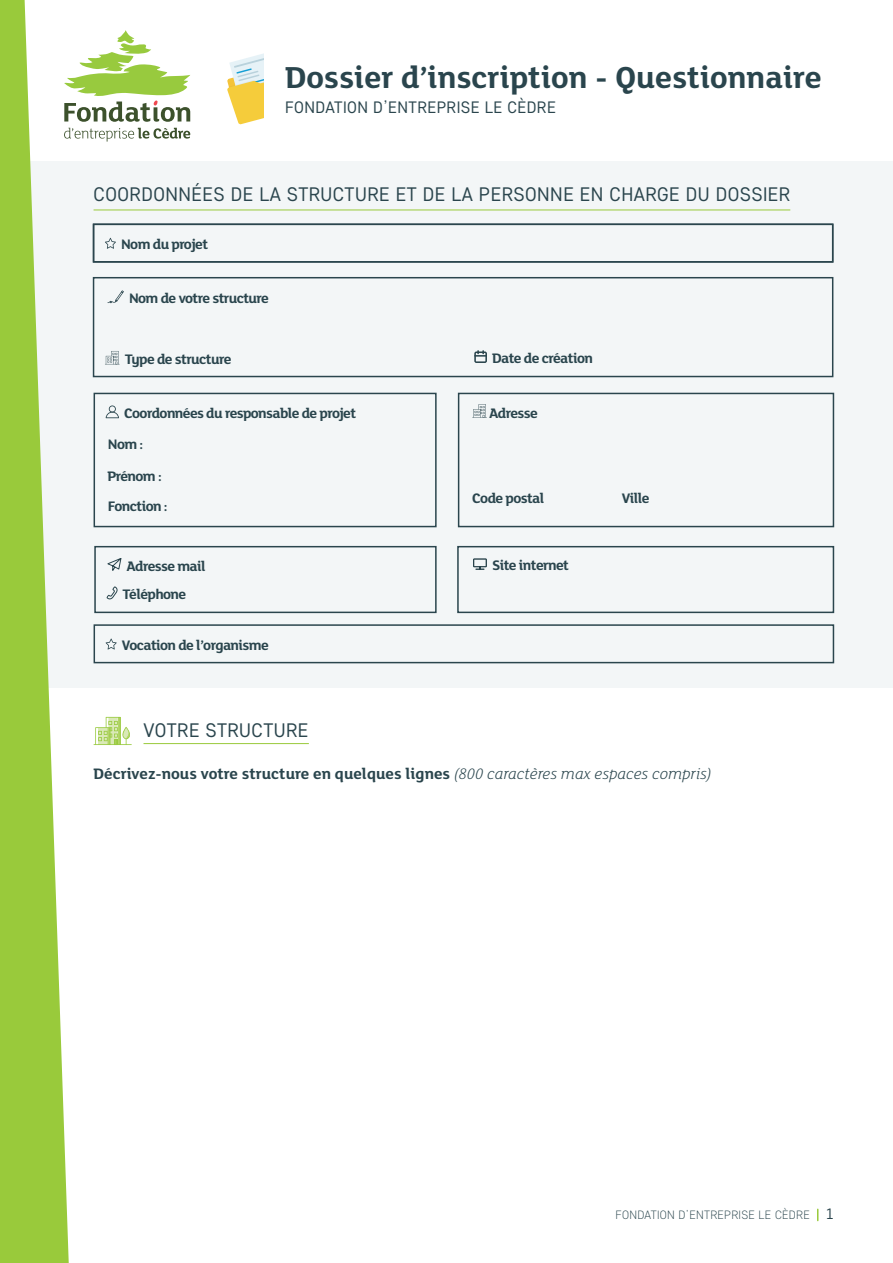
<style>
.page{position:relative;width:893px;height:1263px;background:#fff}
.page>*{position:absolute;margin:0;border:0;box-sizing:border-box;transform-origin:0 0}
.t1{font:700 33px "FS Lola";color:#2a454d}
.t2{font:19.5px "Core Sans D35";letter-spacing:.025em;color:#2a454d}
.t3{font:700 16.5px "FS Lola";color:#2a454d}
.t4{font:16.5px "Core Sans D35";letter-spacing:.025em;color:#2a454d}
.t5{font:700 15px/30.9px "FS Lola";letter-spacing:-.04em;color:#2a454d}
.t6{font:300 12px "Core Sans D25";letter-spacing:.025em;color:#2a454d}
.s1{font-weight:300;font-style:italic}
.s2{font-family:"Core Sans D35";font-weight:400;font-size:15px}
</style>
<div class="page">
<svg style="left:227px;top:53px;width:37px;height:71px"></svg>
<div style="left:0;top:162px;width:893px;height:526px;background:#f3f6f7"></div>
<svg style="left:107px;top:290px;width:17px;height:13px"></svg>
<hr style="left:94px;top:210px;width:696px;height:1px;background:#99ca3b">
<hr style="left:144px;top:743px;width:165px;height:1px;background:#99ca3b">
<svg style="left:0;top:0;width:69px;height:1263px;fill:#99ca3b"></svg>
<svg style="left:106px;top:405px;width:13px;height:13px"></svg>
<svg style="left:107px;top:558px;width:15px;height:13px"></svg>
<svg style="left:106px;top:587px;width:12px;height:13px"></svg>
<hr style="left:94px;top:744px;width:38px;height:1px;background:#98ca3e">
<svg style="left:95px;top:717px;width:36px;height:28px"></svg>
<svg style="left:473px;top:558px;width:14px;height:12px"></svg>
<svg style="left:64px;top:30px;width:127px;height:92px"></svg>
<svg style="left:64px;top:128px;width:126px;height:14px"></svg>
<svg style="left:105px;top:238px;width:11px;height:11px"></svg>
<svg style="left:105px;top:351px;width:15px;height:14px"></svg>
<svg style="left:474px;top:350px;width:13px;height:13px"></svg>
<div style="left:94px;top:546px;width:343px;height:67px;border:2px solid #2a454d"></div>
<div style="left:457px;top:546px;width:377px;height:67px;border:2px solid #2a454d"></div>
<div style="left:93px;top:277px;width:740px;height:100px;border:2px solid #2a454d"></div>
<div style="left:93px;top:224px;width:740px;height:39px;border:2px solid #2a454d"></div>
<svg style="left:106px;top:638px;width:11px;height:11px"></svg>
<div style="left:94px;top:624px;width:740px;height:39px;border:2px solid #2a454d"></div>
<div style="left:94px;top:393px;width:343px;height:134px;border:2px solid #2a454d"></div>
<div style="left:458px;top:393px;width:376px;height:134px;border:2px solid #2a454d"></div>
<svg style="left:472px;top:404px;width:15px;height:14px"></svg>
<h1 class="t1" style="left:285px;top:55px;width:538px">Dossier d’inscription - Questionnaire</h1>
<p class="t4" style="left:285px;top:97px;width:272px">FONDATION D’ENTREPRISE LE CÈDRE</p>
<h2 class="t2" style="left:94px;top:182px;width:698px">COORDONNÉES DE LA STRUCTURE ET DE LA PERSONNE EN CHARGE DU DOSSIER</h2>
<p class="t5" style="left:121px;top:228px;width:89px">Nom du projet</p>
<p class="t5" style="left:129px;top:282px;width:141px">Nom de votre structure</p>
<p class="t5" style="left:125px;top:343px;width:108px">Type de structure</p>
<p class="t5" style="left:492px;top:342px;width:102px">Date de création</p>
<p class="t5" style="left:124px;top:397px;width:234px">Coordonnées du responsable de projet</p>
<p class="t5" style="left:107px;top:428px;width:62px">Nom :<br>Prénom :<br>Fonction :</p>
<p class="t5" style="left:123px;top:551px;width:85px;line-height:28.5px">Adresse mail<br>Téléphone</p>
<p class="t5" style="left:122px;top:628px;width:148px">Vocation de l’organisme</p>
<h2 class="t2" style="left:144px;top:717px;width:166px">VOTRE STRUCTURE</h2>
<p class="t5" style="left:489px;top:396px;width:50px">Adresse</p>
<p class="t5" style="left:472px;top:482px;width:74px">Code postal</p>
<p class="t5" style="left:622px;top:482px;width:29px">Ville</p>
<p class="t5" style="left:492px;top:549px;width:78px">Site internet</p>
<p class="t3" style="left:94px;top:763px;width:620px">Décrivez-nous votre structure en quelques lignes <span class="s1">(800 caractères max espaces compris)</span></p>
<p class="t6" style="left:615px;top:1207px;width:219px">FONDATION D’ENTREPRISE LE CÈDRE <span class="s2">1</span></p>
</div>
